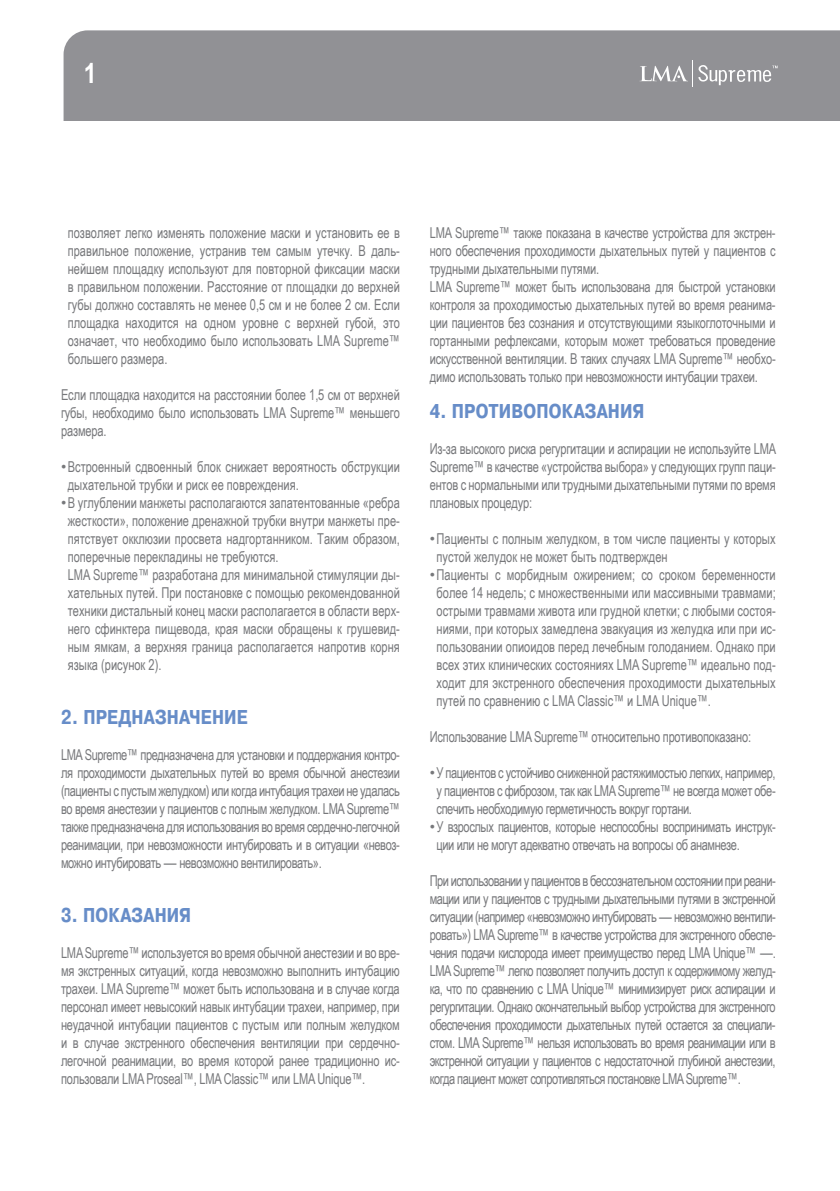
<style>
.page{position:relative;width:840px;height:1191px;background:#fff}
.page>*{position:absolute;margin:0;border:0;box-sizing:border-box;transform-origin:0 0}
.t1{font:700 28px "Arial Narrow";color:#fff}
.t2{font:700 20px "Pragmatica Cond C";letter-spacing:.01em;color:#678dc8}
.t3{font:15px/18px "Arial Narrow";letter-spacing:-.015em;color:#77787b;text-align:justify;scale:.9 1}
.s1{font-family:"Arial"}
</style>
<div class="page">
<div style="left:63px;top:30px;width:776px;height:91px;background:#919195"></div>
<svg style="left:639px;top:60px;width:138px;height:27px;background:#a2a2a6"></svg>
<h1 class="t1" style="left:84px;top:52px;width:14px">1</h1>
<p class="t3" style="left:68px;top:223px;width:370px">позволяет легко изменять положение маски и установить ее в правильное положение, устранив тем самым утечку. В даль&shy;нейшем площадку используют для повторной фиксации маски в правильном положении. Расстояние от площадки до верхней губы должно составлять не менее 0,5 см и не более 2 см. Если площадка находится на одном уровне с верхней губой, это означает, что необходимо было использовать LMA Supreme™ большего размера.</p>
<p class="t3" style="left:61px;top:385px;width:378px">Если площадка находится на расстоянии более 1,5 см от верхней губы, необходимо было использовать LMA Supreme™ меньшего размера.</p>
<p class="t3" style="left:68px;top:457px;width:370px;text-indent:-7px"><span class="s1">•</span>Встроенный сдвоенный блок снижает вероятность обструкции дыхательной трубки и риск ее повреждения.</p>
<p class="t3" style="left:68px;top:493px;width:370px;text-align:left;text-indent:-7px"><span class="s1">•</span>В углублении манжеты располагаются запатентованные «ребра жесткости», положение дренажной трубки внутри манжеты пре&shy;пятствует окклюзии просвета надгортанником. Таким образом, поперечные перекладины не требуются.<br>LMA Supreme™ разработана для минимальной стимуляции ды&shy;хательных путей. При постановке с помощью рекомендованной техники дистальный конец маски располагается в области верх&shy;него сфинктера пищевода, края маски обращены к грушевид&shy;ным ямкам, а верхняя граница располагается напротив корня языка (рисунок 2).</p>
<h2 class="t2" style="left:61px;top:706px;width:188px">2. ПРЕДНАЗНАЧЕНИЕ</h2>
<p class="t3" style="left:61px;top:745px;width:378px">LMA Supreme™ предназначена для установки и поддержания контро&shy;ля проходимости дыхательных путей во время обычной анестезии (пациенты с пустым желудком) или когда интубация трахеи не удалась во время анестезии у пациентов с полным желудком. LMA Supreme™ также предназначена для использования во время сердечно-легочной реанимации, при невозможности интубировать и в ситуации «невоз&shy;можно интубировать <span class="s1">―</span> невозможно вентилировать».</p>
<h2 class="t2" style="left:61px;top:904px;width:132px">3. ПОКАЗАНИЯ</h2>
<p class="t3" style="left:61px;top:943px;width:378px">LMA Supreme™ используется во время обычной анестезии и во вре&shy;мя экстренных ситуаций, когда невозможно выполнить интубацию трахеи. LMA Supreme™ может быть использована и в случае когда персонал имеет невысокий навык интубации трахеи, например, при неудачной интубации пациентов с пустым или полным желудком и в случае экстренного обеспечения вентиляции при сердечно&shy;легочной реанимации, во время которой ранее традиционно ис&shy;пользовали LMA Proseal™, LMA Classic™ или LMA Unique™.</p>
<p class="t3" style="left:429px;top:223px;width:385px;text-align:left">LMA Supreme™ также показана в качестве устройства для экстрен&shy;ного обеспечения проходимости дыхательных путей у пациентов с трудными дыхательными путями.<br>LMA Supreme™ может быть использована для быстрой установки контроля за проходимостью дыхательных путей во время реанима&shy;ции пациентов без сознания и отсутствующими языкоглоточными и гортанными рефлексами, которым может требоваться проведение искусственной вентиляции. В таких случаях LMA Supreme™ необхо&shy;димо использовать только при невозможности интубации трахеи.</p>
<h2 class="t2" style="left:429px;top:400px;width:216px">4. ПРОТИВОПОКАЗАНИЯ</h2>
<p class="t3" style="left:429px;top:439px;width:386px">Из-за высокого риска регургитации и аспирации не используйте LMA Supreme™ в качестве «устройства выбора» у следующих групп паци&shy;ентов с нормальными или трудными дыхательными путями по время плановых процедур:</p>
<p class="t3" style="left:436px;top:529px;width:378px;text-indent:-7px"><span class="s1">•</span>Пациенты с полным желудком, в том числе пациенты у которых пустой желудок не может быть подтвержден</p>
<p class="t3" style="left:436px;top:565px;width:378px;text-indent:-7px"><span class="s1">•</span>Пациенты с морбидным ожирением; со сроком беременности более 14 недель; с множественными или массивными травмами; острыми травмами живота или грудной клетки; с любыми состоя&shy;ниями, при которых замедлена эвакуация из желудка или при ис&shy;пользовании опиоидов перед лечебным голоданием. Однако при всех этих клинических состояниях LMA Supreme™ идеально под&shy;ходит для экстренного обеспечения проходимости дыхательных путей по сравнению с LMA Classic™ и LMA Unique™.</p>
<p class="t3" style="left:429px;top:727px;width:358px">Использование LMA Supreme™ относительно противопоказано:</p>
<p class="t3" style="left:436px;top:763px;width:378px;text-indent:-7px"><span class="s1">•</span>У пациентов с устойчиво сниженной растяжимостью легких, например, у пациентов с фиброзом, так как LMA Supreme™ не всегда может обе&shy;спечить необходимую герметичность вокруг гортани.</p>
<p class="t3" style="left:436px;top:817px;width:378px;text-indent:-7px"><span class="s1">•</span>У взрослых пациентов, которые неспособны воспринимать инструк&shy;ции или не могут адекватно отвечать на вопросы об анамнезе.</p>
<p class="t3" style="left:429px;top:871px;width:386px">При использовании у пациентов в бессознательном состоянии при реани&shy;мации или у пациентов с трудными дыхательными путями в экстренной ситуации (например «невозможно интубировать <span class="s1">―</span> невозможно вентили&shy;ровать») LMA Supreme™ в качестве устройства для экстренного обеспе&shy;чения подачи кислорода имеет преимущество перед LMA Unique™ <span class="s1">―</span>.<br>LMA Supreme™ легко позволяет получить доступ к содержимому желуд&shy;ка, что по сравнению с LMA Unique™ минимизирует риск аспирации и регургитации. Однако окончательный выбор устройства для экстренного обеспечения проходимости дыхательных путей остается за специали&shy;стом. LMA Supreme™ нельзя использовать во время реанимации или в экстренной ситуации у пациентов с недостаточной глубиной анестезии, когда пациент может сопротивляться постановке LMA Supreme™.</p>
</div>
